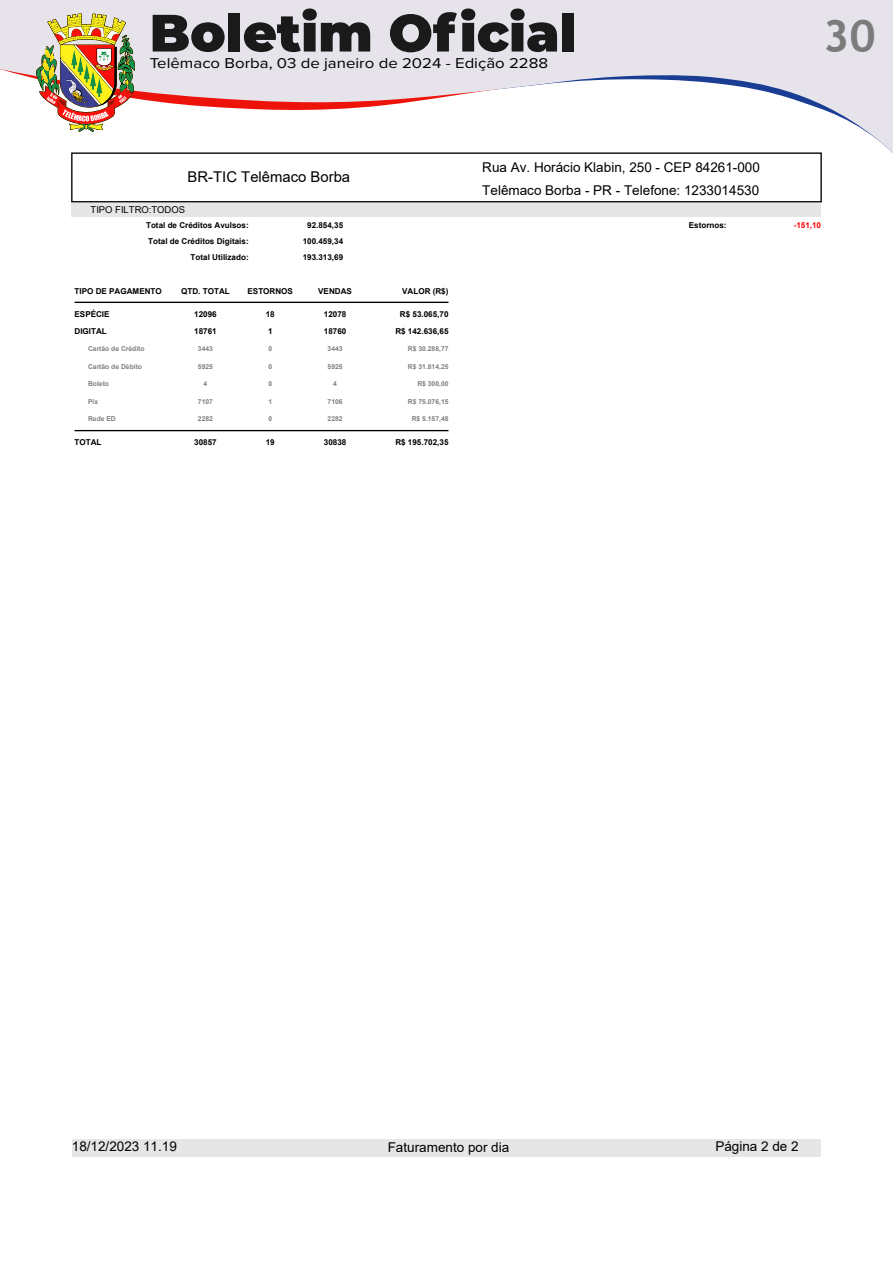
<style>
.page{position:relative;width:893px;height:1263px;background:#fff}
.page>*{position:absolute;margin:0;border:0;box-sizing:border-box;transform-origin:0 0}
.t1{font:700 45px "Trebuchet MS";color:#7c7b7b}
.t2{font:14.85px "Arial";color:#010101}
.t3{font:14.7px "Proxima Nova";color:#000;scale:1.14 1}
.t4{font:13.5px/23px "Arial";color:#010101}
.t5{font:13.5px "Arial";color:#000}
.t6{font:9.45px "Arial";color:#000}
.t7{font:700 8.1px/17.5px "Arial";color:#000}
.t8{font:700 8.1px "Arial";color:#f00}
.t9{font:700 6.75px "Arial";color:#808080}
</style>
<div class="page">
<div style="left:0;top:0;width:893px;height:9px;background:#e6e3eb"></div>
<svg style="left:0;top:9px;width:893px;height:144px"></svg>
<div style="left:71px;top:152px;width:751px;height:50px;background:#fff;border:1px solid #000"></div>
<div style="left:72px;top:203px;width:749px;height:14px;background:#e6e6e6"></div>
<hr style="left:75px;top:302px;width:373px;height:1px;background:#000">
<hr style="left:75px;top:430px;width:373px;height:1px;background:#000">
<div style="left:72px;top:1139px;width:715px;height:17px;background:#e6e6e6"></div>
<div style="left:787px;top:1139px;width:34px;height:17px;background:#e6e6e6"></div>
<h3 class="t3" style="left:150px;top:53px;width:351px">Telêmaco Borba, 03 de janeiro de 2024 - Edição 2288</h3>
<h2 class="t2" style="left:188px;top:166px;width:164px">BR-TIC Telêmaco Borba</h2>
<h3 class="t4" style="left:482px;top:156px;width:279px">Rua Av. Horácio Klabin, 250 - CEP 84261-000<br>Telêmaco Borba - PR - Telefone: 1233014530</h3>
<h1 class="t1" style="left:823px;top:8px;width:54px">30</h1>
<p class="t6" style="left:91px;top:203px;width:96px">TIPO FILTRO:TODOS</p>
<p class="t7" style="left:146px;top:216px;width:104px">Total de Créditos Avulsos:</p>
<p class="t7" style="left:307px;top:216px;width:38px">92.854,35</p>
<p class="t7" style="left:689px;top:216px;width:39px">Estornos:</p>
<p class="t8" style="left:794px;top:219px;width:29px">-151,10</p>
<p class="t7" style="left:148px;top:232px;width:102px">Total de Créditos Digitais:</p>
<p class="t7" style="left:303px;top:232px;width:42px">100.459,34</p>
<p class="t7" style="left:191px;top:248px;width:60px">Total Utilizado:</p>
<p class="t7" style="left:303px;top:248px;width:42px">193.313,69</p>
<p class="t7" style="left:75px;top:282px;width:89px">TIPO DE PAGAMENTO</p>
<p class="t7" style="left:181px;top:282px;width:50px">QTD. TOTAL</p>
<p class="t7" style="left:248px;top:282px;width:47px">ESTORNOS</p>
<p class="t7" style="left:318px;top:282px;width:35px">VENDAS</p>
<p class="t7" style="left:402px;top:282px;width:48px">VALOR (R$)</p>
<p class="t7" style="left:75px;top:305px;width:37px">ESPÉCIE<br>DIGITAL</p>
<p class="t7" style="left:324px;top:305px;width:24px">12078<br>18760</p>
<p class="t7" style="left:395px;top:305px;width:55px;text-align:center">R$ 53.065,70<br>R$ 142.636,65</p>
<p class="t7" style="left:194px;top:305px;width:24px">12096</p>
<p class="t7" style="left:266px;top:305px;width:11px">18</p>
<p class="t7" style="left:194px;top:323px;width:24px">18761</p>
<p class="t7" style="left:268px;top:323px;width:6px">1</p>
<p class="t9" style="left:88px;top:344px;width:58px">Cartão de Crédito</p>
<p class="t9" style="left:408px;top:344px;width:42px">R$ 30.288,77</p>
<p class="t9" style="left:408px;top:362px;width:42px">R$ 31.814,25</p>
<p class="t9" style="left:417px;top:379px;width:33px">R$ 300,00</p>
<p class="t9" style="left:408px;top:397px;width:42px">R$ 75.076,15</p>
<p class="t9" style="left:412px;top:414px;width:38px">R$ 5.157,48</p>
<p class="t9" style="left:198px;top:344px;width:17px">3443</p>
<p class="t9" style="left:268px;top:344px;width:5px">0</p>
<p class="t9" style="left:268px;top:362px;width:5px">0</p>
<p class="t9" style="left:268px;top:397px;width:5px">1</p>
<p class="t9" style="left:328px;top:344px;width:17px">3443</p>
<p class="t9" style="left:328px;top:362px;width:17px">5925</p>
<p class="t9" style="left:88px;top:362px;width:56px">Cartão de Débito</p>
<p class="t9" style="left:88px;top:397px;width:12px">Pix</p>
<p class="t9" style="left:198px;top:362px;width:17px">5925</p>
<p class="t9" style="left:204px;top:379px;width:5px">4</p>
<p class="t9" style="left:198px;top:397px;width:17px">7107</p>
<p class="t9" style="left:198px;top:414px;width:17px">2282</p>
<p class="t7" style="left:194px;top:433px;width:24px">30857</p>
<p class="t7" style="left:395px;top:433px;width:55px">R$ 195.702,35</p>
<p class="t9" style="left:268px;top:379px;width:5px">0</p>
<p class="t9" style="left:268px;top:414px;width:5px">0</p>
<p class="t9" style="left:333px;top:379px;width:5px">4</p>
<p class="t9" style="left:328px;top:414px;width:17px">2282</p>
<p class="t9" style="left:88px;top:379px;width:22px">Boleto</p>
<p class="t9" style="left:328px;top:397px;width:17px">7106</p>
<p class="t9" style="left:88px;top:414px;width:29px">Rede ED</p>
<p class="t7" style="left:75px;top:433px;width:28px">TOTAL</p>
<p class="t7" style="left:266px;top:433px;width:11px">19</p>
<p class="t7" style="left:324px;top:433px;width:24px">30838</p>
<h3 class="t5" style="left:72px;top:1137px;width:107px">18/12/2023 11.19</h3>
<h3 class="t5" style="left:388px;top:1138px;width:123px">Faturamento por dia</h3>
<h3 class="t5" style="left:715px;top:1137px;width:85px">Página 2 de 2</h3>
</div>
